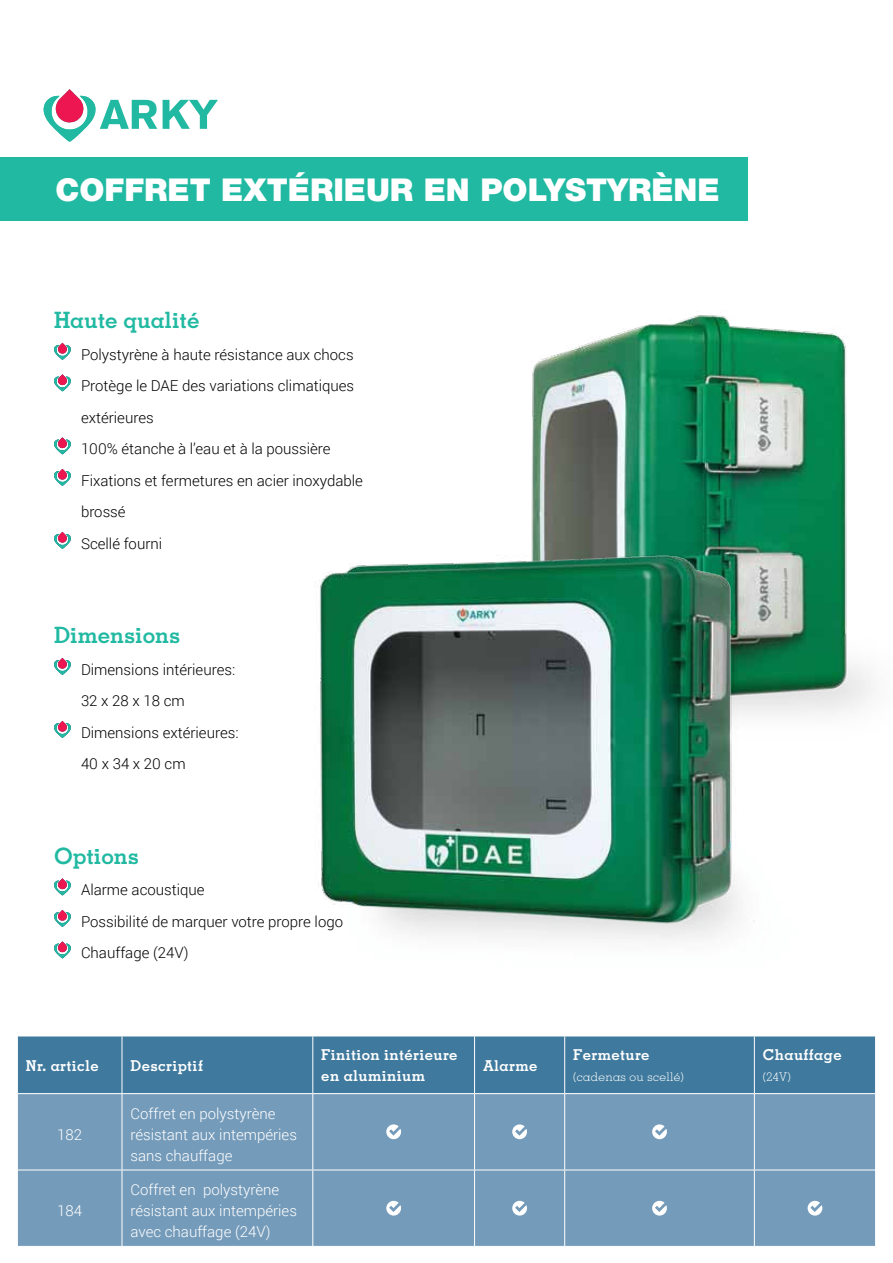
<style>
.page{position:relative;width:893px;height:1263px;background:#fff}
.page>*{position:absolute;margin:0;border:0;box-sizing:border-box;transform-origin:0 0}
.t1{font:900 31.5px "Helvetica Neue";color:#fff}
.t2{font:700 22.5px "Memphis";color:#21b9a2}
.t3{font:300 15px/31.5px "Roboto";color:#000}
.t4{font:300 15px/21px "Roboto";color:#fff}
.t5{font:700 15px/21px "Memphis";letter-spacing:.025em;color:#fff}
.t6{font:300 12px "Memphis";letter-spacing:.025em;color:#fff}
</style>
<div class="page">
<img style="left:531px;top:315px;width:342px;height:376px">
<div style="left:0;top:157px;width:748px;height:64px;background:#21b9a2"></div>
<svg style="left:54px;top:343px;width:17px;height:17px"></svg>
<svg style="left:54px;top:374px;width:17px;height:17px"></svg>
<svg style="left:54px;top:437px;width:17px;height:17px"></svg>
<svg style="left:54px;top:469px;width:17px;height:17px"></svg>
<svg style="left:54px;top:532px;width:17px;height:17px"></svg>
<svg style="left:54px;top:658px;width:17px;height:17px"></svg>
<svg style="left:54px;top:721px;width:17px;height:17px"></svg>
<svg style="left:54px;top:878px;width:17px;height:17px"></svg>
<svg style="left:54px;top:910px;width:17px;height:17px"></svg>
<svg style="left:54px;top:941px;width:17px;height:17px"></svg>
<div style="left:18px;top:1036px;width:857px;height:57px;background:#3f799d"></div>
<div style="left:18px;top:1094px;width:857px;height:152px;background:#759bba"></div>
<hr style="left:122px;top:1036px;width:1px;height:57px;background:#fff">
<hr style="left:312px;top:1036px;width:1px;height:57px;background:#fff">
<hr style="left:474px;top:1036px;width:1px;height:57px;background:#fff">
<hr style="left:564px;top:1036px;width:1px;height:57px;background:#fff">
<hr style="left:754px;top:1036px;width:1px;height:57px;background:#fff">
<hr style="left:122px;top:1094px;width:1px;height:75px;background:#fff">
<hr style="left:312px;top:1094px;width:1px;height:75px;background:#fff">
<hr style="left:474px;top:1094px;width:1px;height:75px;background:#fff">
<hr style="left:564px;top:1094px;width:1px;height:75px;background:#fff">
<hr style="left:754px;top:1094px;width:1px;height:75px;background:#fff">
<hr style="left:18px;top:1169px;width:104px;height:1px;background:#fff">
<hr style="left:122px;top:1169px;width:191px;height:1px;background:#fff">
<hr style="left:122px;top:1170px;width:1px;height:76px;background:#fff">
<hr style="left:313px;top:1169px;width:162px;height:1px;background:#fff">
<hr style="left:312px;top:1170px;width:1px;height:76px;background:#fff">
<hr style="left:475px;top:1169px;width:90px;height:1px;background:#fff">
<hr style="left:474px;top:1170px;width:1px;height:76px;background:#fff">
<hr style="left:565px;top:1169px;width:189px;height:1px;background:#fff">
<hr style="left:564px;top:1170px;width:1px;height:76px;background:#fff">
<hr style="left:754px;top:1169px;width:121px;height:1px;background:#fff">
<hr style="left:754px;top:1170px;width:1px;height:76px;background:#fff">
<svg style="left:386px;top:1124px;width:15px;height:15px"></svg>
<svg style="left:512px;top:1124px;width:15px;height:15px"></svg>
<svg style="left:652px;top:1124px;width:15px;height:15px"></svg>
<svg style="left:386px;top:1201px;width:15px;height:14px"></svg>
<svg style="left:512px;top:1201px;width:15px;height:14px"></svg>
<svg style="left:652px;top:1201px;width:15px;height:14px"></svg>
<svg style="left:808px;top:1201px;width:14px;height:14px"></svg>
<img style="left:318px;top:547px;width:554px;height:393px">
<svg style="left:163px;top:100px;width:55px;height:29px"></svg>
<svg style="left:44px;top:89px;width:113px;height:53px"></svg>
<h1 class="t1" style="left:55px;top:172px;width:666px">COFFRET EXTÉRIEUR EN POLYSTYRÈNE</h1>
<h2 class="t2" style="left:54px;top:312px;width:147px">Haute qualité</h2>
<p class="t3" style="left:81px;top:338px;width:283px">Polystyrène à haute résistance aux chocs<br>Protège le DAE des variations climatiques extérieures<br>100% étanche à l’eau et à la poussière<br>Fixations et fermetures en acier inoxydable brossé<br>Scellé fourni</p>
<h2 class="t2" style="left:54px;top:627px;width:128px">Dimensions</h2>
<p class="t3" style="left:81px;top:653px;width:159px">Dimensions intérieures:<br>32 x 28 x 18 cm<br>Dimensions extérieures:<br>40 x 34 x 20 cm</p>
<h2 class="t2" style="left:54px;top:847px;width:86px">Options</h2>
<p class="t3" style="left:81px;top:874px;width:264px">Alarme acoustique<br>Possibilité de marquer votre propre logo<br>Chauffage (24V)</p>
<p class="t5" style="left:26px;top:1056px;width:74px">Nr. article</p>
<p class="t5" style="left:130px;top:1056px;width:74px">Descriptif</p>
<p class="t5" style="left:321px;top:1046px;width:138px">Finition intérieure en aluminium</p>
<p class="t5" style="left:483px;top:1056px;width:56px">Alarme</p>
<p class="t4" style="left:57px;top:1123px;width:26px">182</p>
<p class="t4" style="left:57px;top:1200px;width:26px">184</p>
<p class="t4" style="left:130px;top:1102px;width:168px">Coffret en polystyrène résistant aux intempéries sans chauffage</p>
<p class="t4" style="left:130px;top:1179px;width:168px">Coffret en polystyrène résistant aux intempéries avec chauffage (24V)</p>
<p class="t5" style="left:573px;top:1046px;width:78px">Fermeture</p>
<p class="t6" style="left:573px;top:1072px;width:112px">(cadenas ou scellé)</p>
<p class="t5" style="left:763px;top:1046px;width:80px">Chauffage</p>
<p class="t6" style="left:763px;top:1072px;width:29px">(24V)</p>
</div>
